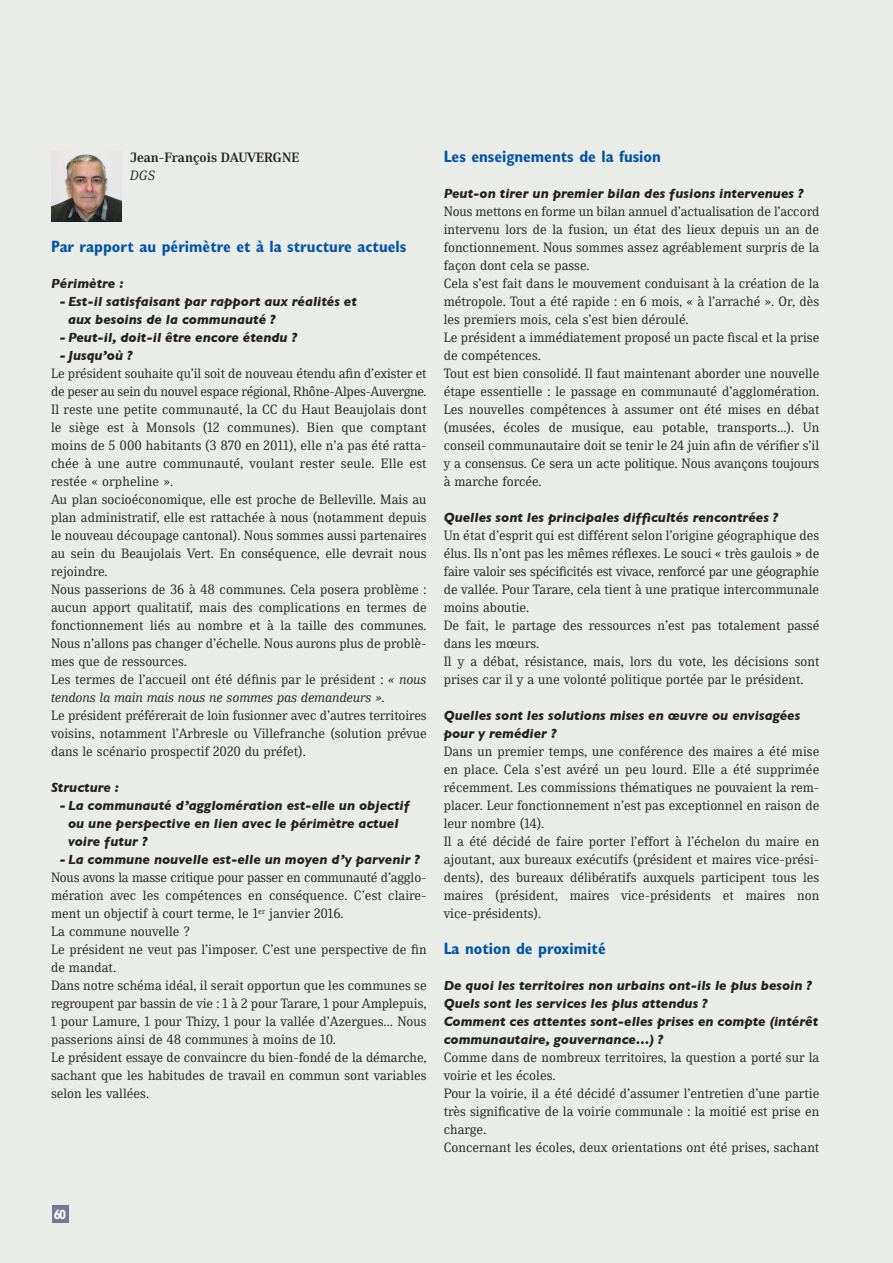
<style>
.page{position:relative;width:893px;height:1263px;background:#eaede7}
.page>*{position:absolute;margin:0;border:0;box-sizing:border-box;transform-origin:0 0}
.interview_intertitre{font:700 condensed 16.5px "Gill Sans";color:#0154a6}
.Interview-Texte_Cour{font:13.5px/18px "Skopex Serif";color:#231f20;text-align:justify}
.interview_question{font:italic 700 13.5px/18px "Gill Sans";color:#231f20}
.Interview-Texte_Cour-2{font:13.5px/18px "Skopex Serif";letter-spacing:-.02em;color:#231f20}
.Interview-Texte_Cour-3{font:italic 13.5px/18px "Skopex Serif";color:#231f20}
.interview_-_nom_pren{font:700 13.5px "Skopex Serif";color:#231f20}
.interview_fonction{font:italic 13.5px "Skopex Serif";color:#231f20}
.t1{font:700 condensed 13.5px "Gill Sans";color:#fff}
.s1{font-style:normal}
</style>
<div class="page">
<img style="left:51px;top:154px;width:71px;height:68px">
<div style="left:52px;top:1205px;width:16px;height:17px;background:#727998"></div>
<p class="interview_-_nom_pren" style="left:130px;top:150px;width:171px">Jean-François DAUVERGNE</p>
<p class="interview_fonction" style="left:130px;top:168px;width:27px">DGS</p>
<p class="interview_intertitre" style="left:51px;top:237px;width:357px">Par rapport au périmètre et à la structure actuels</p>
<p class="interview_question" style="left:51px;top:274px;width:74px">Périmètre :</p>
<p class="interview_question" style="left:68px;top:292px;width:290px;text-indent:-9px">-Est-il satisfaisant par rapport aux réalités et aux besoins de la communauté ?</p>
<p class="interview_question" style="left:60px;top:328px;width:239px">-Peut-il, doit-il être encore étendu ?</p>
<p class="interview_question" style="left:60px;top:346px;width:75px">- Jusqu’où ?</p>
<p class="Interview-Texte_Cour-2" style="left:51px;top:364px;width:377px">Le président souhaite qu’il soit de nouveau étendu afin d’exister et de peser au sein du nouvel espace régional, Rhône-Alpes-Auvergne.</p>
<p class="Interview-Texte_Cour" style="left:51px;top:400px;width:377px">Il reste une petite communauté, la CC du Haut Beaujolais dont le siège est à Monsols (12 communes). Bien que comptant moins de 5 000 habitants (3 870 en 2011), elle n’a pas été ratta&shy;chée à une autre communauté, voulant rester seule. Elle est restée « orpheline ».</p>
<p class="Interview-Texte_Cour" style="left:51px;top:490px;width:377px">Au plan socioéconomique, elle est proche de Belleville. Mais au plan administratif, elle est rattachée à nous (notamment depuis le nouveau découpage cantonal). Nous sommes aussi partenaires au sein du Beaujolais Vert. En conséquence, elle devrait nous rejoindre.</p>
<p class="Interview-Texte_Cour" style="left:51px;top:580px;width:377px">Nous passerions de 36 à 48 communes. Cela posera problème : aucun apport qualitatif, mais des complications en termes de fonctionnement liés au nombre et à la taille des communes.<br>Nous n’allons pas changer d’échelle. Nous aurons plus de problè&shy;mes que de ressources.</p>
<p class="Interview-Texte_Cour-3" style="left:51px;top:670px;width:377px"><span class="s1">Les termes de l’accueil ont été définis par le président :</span> « nous tendons la main mais nous ne sommes pas demandeurs ».</p>
<p class="Interview-Texte_Cour" style="left:51px;top:706px;width:377px">Le président préférerait de loin fusionner avec d’autres territoires voisins, notamment l’Arbresle ou Villefranche (solution prévue dans le scénario prospectif 2020 du préfet).</p>
<p class="interview_question" style="left:51px;top:778px;width:70px">Structure :</p>
<p class="interview_question" style="left:68px;top:796px;width:343px;text-indent:-9px">- La communauté d’agglomération est-elle un objectif ou une perspective en lien avec le périmètre actuel voire futur ?</p>
<p class="interview_question" style="left:60px;top:850px;width:362px">- La commune nouvelle est-elle un moyen d’y parvenir ?</p>
<p class="Interview-Texte_Cour" style="left:51px;top:868px;width:377px">Nous avons la masse critique pour passer en communauté d’agglo&shy;mération avec les compétences en conséquence. C’est claire&shy;ment un objectif à court terme, le 1<sup>er</sup> janvier 2016.</p>
<p class="Interview-Texte_Cour" style="left:51px;top:922px;width:140px">La commune nouvelle ?</p>
<p class="Interview-Texte_Cour" style="left:51px;top:940px;width:377px">Le président ne veut pas l’imposer. C’est une perspective de fin de mandat.</p>
<p class="Interview-Texte_Cour" style="left:51px;top:976px;width:377px">Dans notre schéma idéal, il serait opportun que les communes se regroupent par bassin de vie : 1 à 2 pour Tarare, 1 pour Amplepuis, 1 pour Lamure, 1 pour Thizy, 1 pour la vallée d’Azergues… Nous passerions ainsi de 48 communes à moins de 10.</p>
<p class="Interview-Texte_Cour" style="left:51px;top:1048px;width:377px">Le président essaye de convaincre du bien-fondé de la démarche, sachant que les habitudes de travail en commun sont variables selon les vallées.</p>
<p class="interview_intertitre" style="left:444px;top:147px;width:219px">Les enseignements de la fusion</p>
<p class="interview_question" style="left:444px;top:184px;width:361px">Peut-on tirer un premier bilan des fusions intervenues ?</p>
<p class="Interview-Texte_Cour" style="left:444px;top:202px;width:377px">Nous mettons en forme un bilan annuel d’actualisation de l’accord intervenu lors de la fusion, un état des lieux depuis un an de fonctionnement. Nous sommes assez agréablement surpris de la façon dont cela se passe.</p>
<p class="Interview-Texte_Cour" style="left:444px;top:274px;width:377px">Cela s’est fait dans le mouvement conduisant à la création de la métropole. Tout a été rapide : en 6 mois, « à l’arraché ». Or, dès les premiers mois, cela s’est bien déroulé.</p>
<p class="Interview-Texte_Cour" style="left:444px;top:328px;width:377px">Le président a immédiatement proposé un pacte fiscal et la prise de compétences.</p>
<p class="Interview-Texte_Cour" style="left:444px;top:364px;width:377px">Tout est bien consolidé. Il faut maintenant aborder une nouvelle étape essentielle : le passage en communauté d’agglomération.<br>Les nouvelles compétences à assumer ont été mises en débat (musées, écoles de musique, eau potable, transports…). Un conseil communautaire doit se tenir le 24 juin afin de vérifier s’il y a consensus. Ce sera un acte politique. Nous avançons toujours à marche forcée.</p>
<p class="interview_question" style="left:444px;top:508px;width:336px">Quelles sont les principales difficultés rencontrées ?</p>
<p class="Interview-Texte_Cour" style="left:444px;top:526px;width:377px">Un état d’esprit qui est différent selon l’origine géographique des élus. Ils n’ont pas les mêmes réflexes. Le souci « très gaulois » de faire valoir ses spécificités est vivace, renforcé par une géographie de vallée. Pour Tarare, cela tient à une pratique intercommunale moins aboutie.</p>
<p class="Interview-Texte_Cour" style="left:444px;top:616px;width:377px">De fait, le partage des ressources n’est pas totalement passé dans les mœurs.</p>
<p class="Interview-Texte_Cour" style="left:444px;top:652px;width:377px">Il y a débat, résistance, mais, lors du vote, les décisions sont prises car il y a une volonté politique portée par le président.</p>
<p class="interview_question" style="left:444px;top:706px;width:358px">Quelles sont les solutions mises en œuvre ou envisagées pour y remédier ?</p>
<p class="Interview-Texte_Cour" style="left:444px;top:742px;width:377px">Dans un premier temps, une conférence des maires a été mise en place. Cela s’est avéré un peu lourd. Elle a été supprimée récemment. Les commissions thématiques ne pouvaient la rem&shy;placer. Leur fonctionnement n’est pas exceptionnel en raison de leur nombre (14).</p>
<p class="Interview-Texte_Cour" style="left:444px;top:832px;width:377px">Il a été décidé de faire porter l’effort à l’échelon du maire en ajoutant, aux bureaux exécutifs (président et maires vice-prési&shy;dents), des bureaux délibératifs auxquels participent tous les maires (président, maires vice-présidents et maires non vice-présidents).</p>
<p class="interview_intertitre" style="left:444px;top:939px;width:164px">La notion de proximité</p>
<p class="interview_question" style="left:444px;top:976px;width:370px">De quoi les territoires non urbains ont-ils le plus besoin ?</p>
<p class="interview_question" style="left:444px;top:994px;width:266px">Quels sont les services les plus attendus ?</p>
<p class="interview_question" style="left:444px;top:1012px;width:376px">Comment ces attentes sont-elles prises en compte (intérêt communautaire, gouvernance…) ?</p>
<p class="Interview-Texte_Cour" style="left:444px;top:1048px;width:377px">Comme dans de nombreux territoires, la question a porté sur la voirie et les écoles.</p>
<p class="Interview-Texte_Cour" style="left:444px;top:1084px;width:377px">Pour la voirie, il a été décidé d’assumer l’entretien d’une partie très significative de la voirie communale : la moitié est prise en charge.</p>
<p class="Interview-Texte_Cour" style="left:444px;top:1138px;width:377px">Concernant les écoles, deux orientations ont été prises, sachant</p>
<p class="t1" style="left:54px;top:1206px;width:14px">60</p>
</div>
